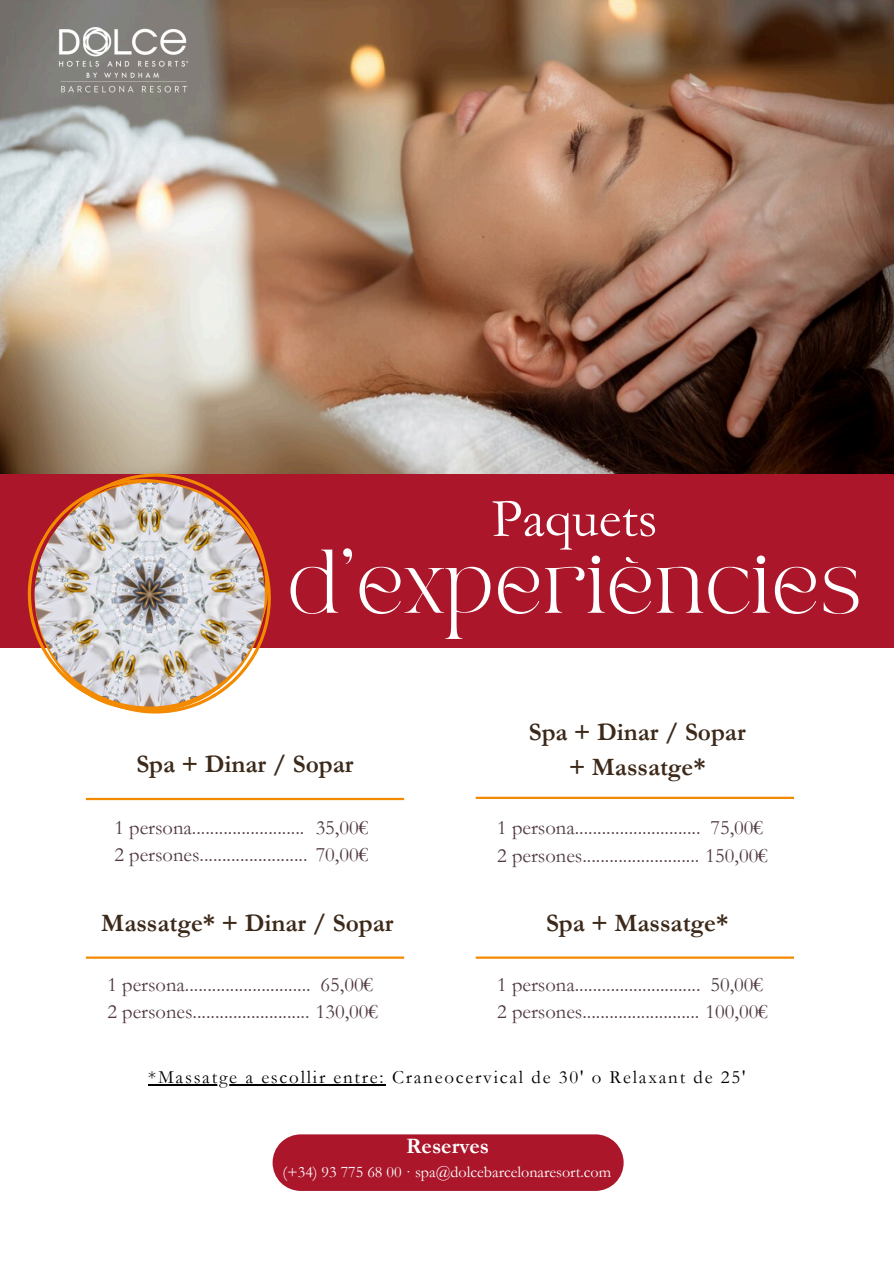
<style>
.page{position:relative;width:894px;height:1264px;background:#fff}
.page>*{position:absolute;margin:0;border:0;box-sizing:border-box;transform-origin:0 0}
.t1{font:63.15px "TAN PEARL Regular";color:#fff}
.t2{font:54.9px "Garamond";color:#fff}
.t3{font:700 25.2px/34.8px "Garamond";color:#3c2919;text-align:center}
.t4{font:700 22.2px "Garamond";color:#fff}
.t5{font:20.55px/27px "Garamond";color:#513a45}
.t6{font:18.9px "Garamond";letter-spacing:.095em;color:#000}
.t7{font:16.05px "Garamond";color:#fff}
</style>
<div class="page">
<img style="left:0;top:0;width:893px;height:474px">
<div style="left:0;top:474px;width:893px;height:174px;background:#ab162b"></div>
<img style="left:51px;top:28px;width:146px;height:69px">
<div style="left:272px;top:1134px;width:351px;height:56px;background:#ab162b"></div>
<hr style="left:86px;top:797px;width:318px;height:3px;background:#f38a00">
<hr style="left:86px;top:956px;width:318px;height:2px;background:#f38a00">
<hr style="left:475px;top:956px;width:318px;height:2px;background:#f38a00">
<hr style="left:475px;top:796px;width:318px;height:3px;background:#f38a00">
<hr style="left:148px;top:1084px;width:237px;height:1px;background:#000">
<svg style="left:43px;top:473px;width:225px;height:6px"></svg>
<svg style="left:132px;top:547px;width:139px;height:166px"></svg>
<svg style="left:28px;top:479px;width:233px;height:232px"></svg>
<img style="left:35px;top:482px;width:230px;height:224px;border-radius:50%">
<p class="t2" style="left:491px;top:488px;width:167px">Paquets</p>
<p class="t1" style="left:286px;top:548px;width:577px">d'experiències</p>
<h1 class="t3" style="left:136px;top:747px;width:219px">Spa + Dinar / Sopar</h1>
<h3 class="t3" style="left:528px;top:715px;width:218px">Spa + Dinar / Sopar + Massatge*</h3>
<h5 class="t5" style="left:315px;top:814px;width:54px">35,00€</h5>
<p class="t5" style="left:114px;top:814px;width:255px">1 persona.........................<br>2 persones........................ 70,00€</p>
<h3 class="t5" style="left:710px;top:814px;width:54px">75,00€</h3>
<h5 class="t5" style="left:497px;top:814px;width:272px">1 persona............................<br>2 persones.......................... 150,00€</h5>
<h3 class="t3" style="left:101px;top:905px;width:294px">Massatge* + Dinar / Sopar</h3>
<p class="t3" style="left:546px;top:905px;width:184px">Spa + Massatge*</p>
<h3 class="t5" style="left:320px;top:971px;width:54px">65,00€</h3>
<h5 class="t5" style="left:107px;top:971px;width:272px">1 persona............................<br>2 persones.......................... 130,00€</h5>
<h5 class="t5" style="left:710px;top:971px;width:54px">50,00€</h5>
<p class="t5" style="left:497px;top:971px;width:272px">1 persona............................<br>2 persones.......................... 100,00€</p>
<h5 class="t6" style="left:148px;top:1066px;width:598px">*Massatge a escollir entre: Craneocervical de 30' o Relaxant de 25'</h5>
<p class="t4" style="left:406px;top:1133px;width:85px">Reserves</p>
<h2 class="t7" style="left:282px;top:1163px;width:330px">(+34) 93 775 68 00 · spa@dolcebarcelonaresort.com</h2>
</div>
